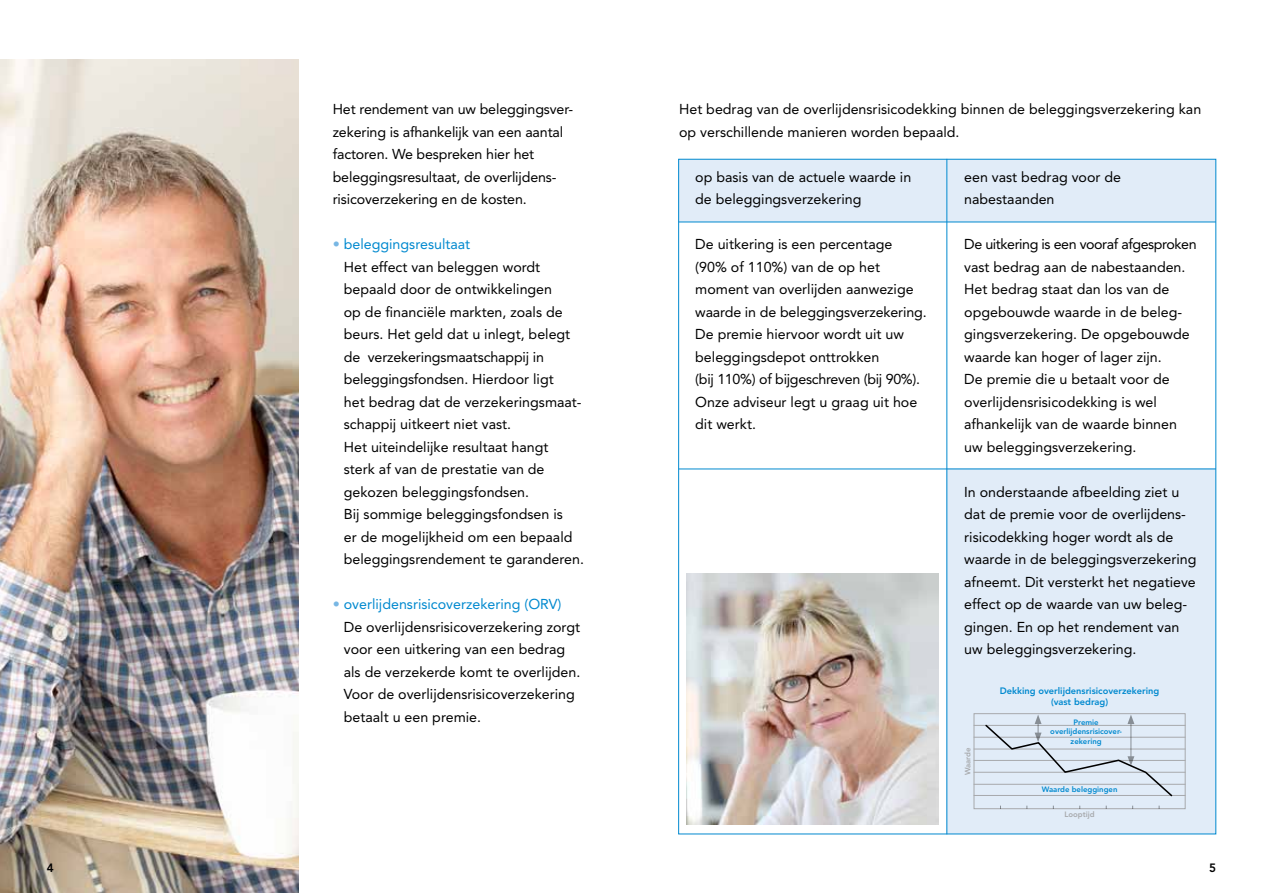
<style>
.page{position:relative;width:1263px;height:893px;background:#fff}
.page>*{position:absolute;margin:0;border:0;box-sizing:border-box;transform-origin:0 0}
.t1{font:14.25px/22.5px "Avenir LT Std";color:#000}
.t2{font:800 12px "Avenir LT Std";color:#000}
.t3{font:800 9.3px/11.1px "Avenir LT Std";color:#0089cf;text-align:center}
.t4{font:800 7.8px/9.3px "Avenir LT Std";color:#0089cf;text-align:center}
.t5{font:800 7.8px "Avenir LT Std";color:#a7a9ac}
.s1{font-weight:500;color:#78b7e4}
.s2{color:#0089cf}
</style>
<div class="page">
<div style="left:679px;top:159px;width:537px;height:63px;background:#e1ecf8"></div>
<div style="left:947px;top:469px;width:269px;height:365px;background:#e1ecf8"></div>
<img style="left:0;top:60px;width:299px;height:833px">
<hr style="left:946px;top:159px;width:1px;height:675px;background:#0089cf">
<hr style="left:679px;top:222px;width:537px;height:1px;background:#0089cf">
<hr style="left:678px;top:469px;width:538px;height:1px;background:#0089cf">
<img style="left:687px;top:574px;width:252px;height:251px">
<div style="left:974px;top:713px;width:211px;height:96px;border:1px solid #a7a9ac"></div>
<hr style="left:974px;top:725px;width:211px;height:1px;background:#a7a9ac">
<hr style="left:974px;top:737px;width:211px;height:1px;background:#a7a9ac">
<hr style="left:974px;top:749px;width:211px;height:1px;background:#a7a9ac">
<hr style="left:974px;top:760px;width:211px;height:1px;background:#a7a9ac">
<hr style="left:974px;top:772px;width:211px;height:1px;background:#a7a9ac">
<hr style="left:974px;top:784px;width:211px;height:1px;background:#a7a9ac">
<hr style="left:974px;top:795px;width:211px;height:1px;background:#a7a9ac">
<svg style="left:984px;top:714px;width:190px;height:83px"></svg>
<p class="t1" style="left:333px;top:98px;width:242px">Het rendement van uw beleggingsver&shy;zekering is afhankelijk van een aantal factoren. We bespreken hier het beleggingsresultaat, de overlijdens&shy;risicoverzekering en de kosten.</p>
<p class="t1" style="left:344px;top:233px;width:242px;text-indent:-11px"><span class="s1">•</span> <span class="s2">beleggingsresultaat<br></span>Het effect van beleggen wordt bepaald door de ontwikkelingen<br>op de financiële markten, zoals de beurs. Het geld dat u inlegt, belegt de verzekeringsmaatschappij in beleggingsfondsen. Hierdoor ligt<br>het bedrag dat de verzekeringsmaat&shy;schappij uitkeert niet vast.<br>Het uiteindelijke resultaat hangt<br>sterk af van de prestatie van de gekozen beleggingsfondsen.<br>Bij sommige beleggingsfondsen is<br>er de mogelijkheid om een bepaald beleggingsrendement te garanderen.</p>
<p class="t1" style="left:344px;top:593px;width:238px;text-indent:-11px"><span class="s1">•</span> <span class="s2">overlijdensrisicoverzekering (ORV)<br></span>De overlijdensrisicoverzekering zorgt voor een uitkering van een bedrag als de verzekerde komt te overlijden.<br>Voor de overlijdensrisicoverzekering betaalt u een premie.</p>
<p class="t1" style="left:679px;top:98px;width:524px">Het bedrag van de overlijdensrisicodekking binnen de beleggingsverzekering kan op verschillende manieren worden bepaald.</p>
<p class="t1" style="left:695px;top:166px;width:217px">op basis van de actuele waarde in de beleggingsverzekering</p>
<p class="t1" style="left:695px;top:233px;width:233px">De uitkering is een percentage (90% of 110%) van de op het moment van overlijden aanwezige waarde in de beleggingsverzekering.<br>De premie hiervoor wordt uit uw beleggingsdepot onttrokken<br>(bij 110%) of bijgeschreven (bij 90%).<br>Onze adviseur legt u graag uit hoe dit werkt.</p>
<p class="t1" style="left:964px;top:166px;width:158px">een vast bedrag voor de nabestaanden</p>
<p class="t1" style="left:964px;top:233px;width:234px">De uitkering is een vooraf afgesproken vast bedrag aan de nabestaanden.<br>Het bedrag staat dan los van de opgebouwde waarde in de beleg&shy;gingsverzekering. De opgebouwde waarde kan hoger of lager zijn.<br>De premie die u betaalt voor de overlijdensrisicodekking is wel afhankelijk van de waarde binnen uw beleggingsverzekering.</p>
<p class="t1" style="left:964px;top:481px;width:234px">In onderstaande afbeelding ziet u dat de premie voor de overlijdens&shy;risicodekking hoger wordt als de waarde in de beleggingsverzekering afneemt. Dit versterkt het negatieve effect op de waarde van uw beleg&shy;gingen. En op het rendement van uw beleggingsverzekering.</p>
<p class="t5" style="left:963px;top:775px;width:29px;rotate:-90deg">Waarde</p>
<p class="t3" style="left:1000px;top:685px;width:161px">Dekking overlijdensrisicoverzekering (vast bedrag)</p>
<p class="t4" style="left:1050px;top:718px;width:73px">Premie overlijdensrisicover&shy;zekering</p>
<p class="t4" style="left:1042px;top:785px;width:77px">Waarde beleggingen</p>
<p class="t5" style="left:1064px;top:810px;width:32px">Looptijd</p>
<p class="t2" style="left:47px;top:861px;width:8px">4</p>
<p class="t2" style="left:1209px;top:861px;width:8px">5</p>
</div>
